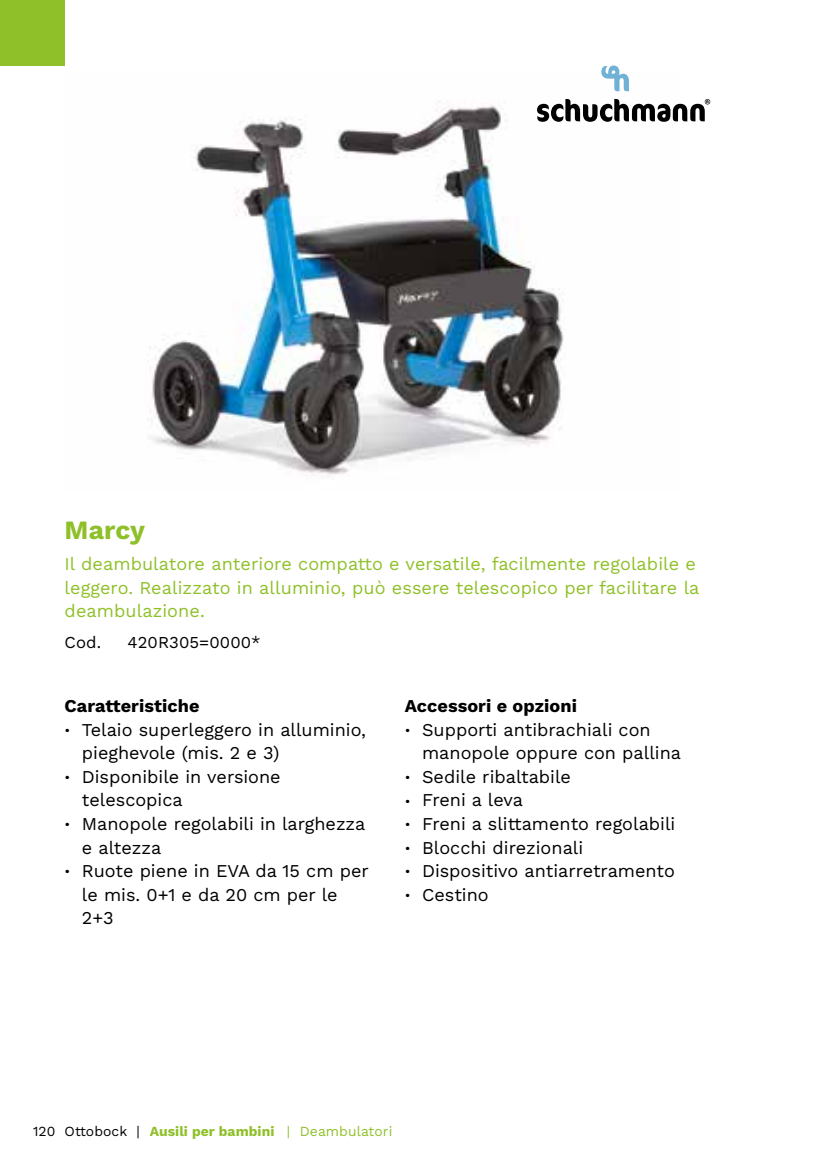
<style>
.page{position:relative;width:830px;height:1170px;background:#fff}
.page>*{position:absolute;margin:0;border:0;box-sizing:border-box;transform-origin:0 0}
.t1{font:700 26.25px "Work Sans";color:#8fc029}
.t2{font:18px/23.5px "Work Sans";color:#000}
.t3{font:18px/23.5px "Work Sans";letter-spacing:.005em;color:#8fc029}
.t4{font:700 18px "Work Sans";letter-spacing:.005em;color:#000}
.t5{font:16.75px "Work Sans";letter-spacing:.005em;color:#000}
.t6{font:700 14px "Work Sans";letter-spacing:.005em;color:#8fc029}
.t7{font:14px "Work Sans";letter-spacing:.005em;color:#8fc029}
.s1{font-size:13.5px}
.s2{font-weight:400;color:#000}
</style>
<div class="page">
<div style="left:0;top:0;width:65px;height:65px;background:#8fc029"></div>
<img style="left:148px;top:77px;width:481px;height:398px">
<svg style="left:536px;top:99px;width:174px;height:23px"></svg>
<svg style="left:601px;top:65px;width:27px;height:26px"></svg>
<h1 class="t1" style="left:65px;top:509px;width:82px">Marcy</h1>
<p class="t3" style="left:65px;top:551px;width:636px">Il deambulatore anteriore compatto e versatile, facilmente regolabile e leggero. Realizzato in alluminio, può essere telescopico per facilitare la deambulazione.</p>
<p class="t5" style="left:65px;top:629px;width:38px">Cod.</p>
<p class="t5" style="left:127px;top:629px;width:135px">420R305=0000*</p>
<p class="t4" style="left:65px;top:692px;width:136px">Caratteristiche</p>
<p class="t2" style="left:82px;top:717px;width:285px;text-indent:-17px"><span class="s1">•</span> Telaio superleggero in alluminio, pieghevole (mis. 2 e 3)</p>
<p class="t2" style="left:82px;top:764px;width:200px;text-indent:-17px"><span class="s1">•</span> Disponibile in versione telescopica</p>
<p class="t2" style="left:82px;top:811px;width:285px;text-indent:-17px"><span class="s1">•</span> Manopole regolabili in larghezza e altezza</p>
<p class="t2" style="left:82px;top:858px;width:288px;text-indent:-17px"><span class="s1">•</span> Ruote piene in EVA da 15 cm per le mis. 0+1 e da 20 cm per le<br>2+3</p>
<p class="t4" style="left:404px;top:692px;width:174px">Accessori e opzioni</p>
<p class="t2" style="left:422px;top:717px;width:260px;text-indent:-17px"><span class="s1">•</span> Supporti antibrachiali con manopole oppure con pallina</p>
<p class="t2" style="left:404px;top:764px;width:168px"><span class="s1">•</span> Sedile ribaltabile</p>
<p class="t2" style="left:404px;top:787px;width:120px"><span class="s1">•</span> Freni a leva</p>
<p class="t2" style="left:404px;top:811px;width:272px"><span class="s1">•</span> Freni a slittamento regolabili</p>
<p class="t2" style="left:404px;top:834px;width:180px"><span class="s1">•</span> Blocchi direzionali</p>
<p class="t2" style="left:404px;top:858px;width:271px"><span class="s1">•</span> Dispositivo antiarretramento</p>
<p class="t2" style="left:404px;top:882px;width:85px"><span class="s1">•</span> Cestino</p>
<p class="t6" style="left:33px;top:1120px;width:243px"><span class="s2">120 Ottobock |</span> Ausili per bambini</p>
<p class="t7" style="left:287px;top:1120px;width:107px">| Deambulatori</p>
</div>
